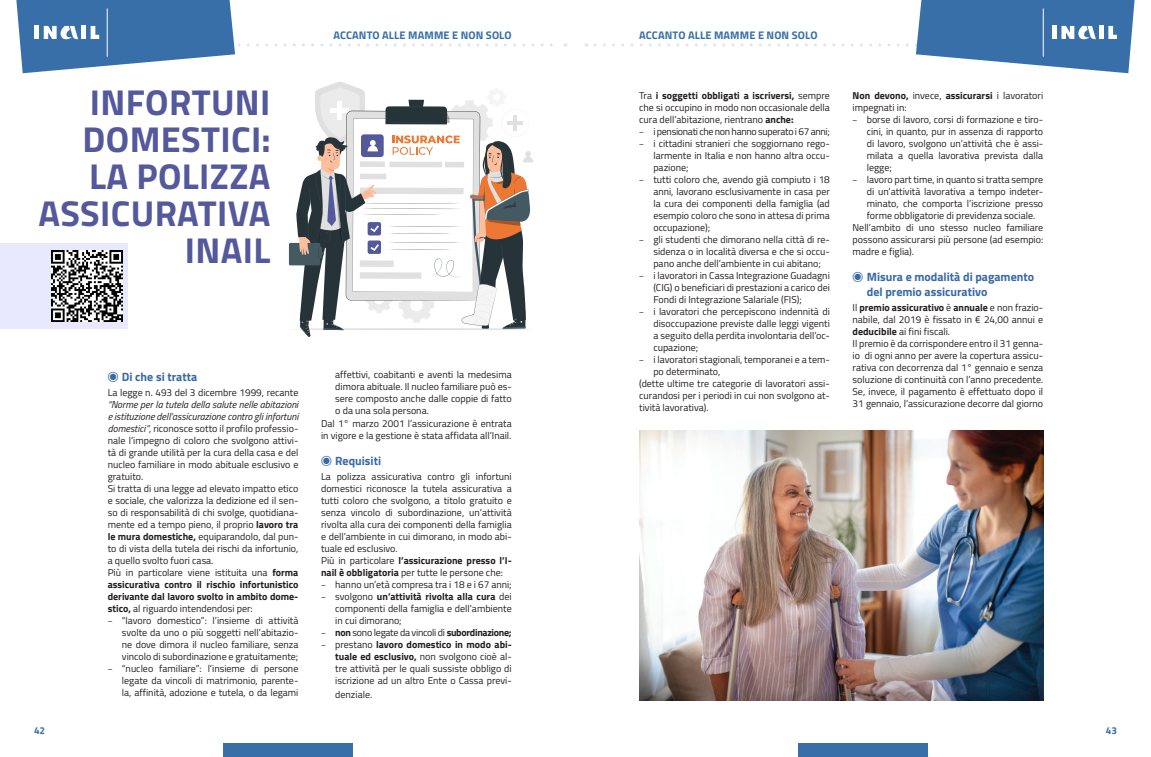
<style>
.page{position:relative;width:1151px;height:757px;background:#fff}
.page>*{position:absolute;margin:0;border:0;box-sizing:border-box;transform-origin:0 0}
.t1{font:700 36px/37px "Titillium Web";letter-spacing:.01em;color:#54599c;text-align:right}
.t2{font:700 12px/14.4px "Titillium Web";color:#3a69a5}
.t3{font:700 11px "Titillium Web";letter-spacing:.01em;color:#386fa8}
.t4{font:10px/12px "Titillium Web";color:#231f20;text-align:justify}
.t5{font:10px "Titillium Web";letter-spacing:-.03em;color:#231f20}
.t6{font:700 10px "Titillium Web";color:#386fa8}
.s1{font-family:"Source Sans Pro";font-weight:400}
.s2{font-style:italic}
.s3{font-weight:700}
.s4{font-family:"Source Sans Pro"}
</style>
<div class="page">
<div style="left:798px;top:743px;width:130px;height:14px;background:#386fa8"></div>
<div style="left:223px;top:743px;width:129px;height:14px;background:#386fa8"></div>
<svg style="left:16px;top:0;width:550px;height:73px"></svg>
<svg style="left:595px;top:0;width:540px;height:73px"></svg>
<div style="left:0;top:243px;width:128px;height:85px;background:#e8e9fe"></div>
<svg style="left:288px;top:81px;width:245px;height:256px"></svg>
<img style="left:639px;top:431px;width:404px;height:269px">
<img style="left:52px;top:251px;width:70px;height:70px">
<h1 class="t1" style="left:39px;top:82px;width:234px">INFORTUNI<br>DOMESTICI:<br>LA POLIZZA<br>ASSICURATIVA<br>INAIL</h1>
<p class="t2" style="left:108px;top:369px;width:91px"><span class="s1">◉</span> Di che si tratta</p>
<p class="t4" style="left:108px;top:386px;width:192px">La legge n. 493 del 3 dicembre 1999, recante</p>
<p class="t4" style="left:108px;top:398px;width:192px;text-align:left"><span class="s2">“Norme per la tutela della salute nelle abitazioni e istituzione dell’assicurazione contro gli infortuni domestici”</span>, riconosce sotto il profilo professio&shy;nale l’impegno di coloro che svolgono attivi&shy;tà di grande utilità per la cura della casa e del nucleo familiare in modo abituale esclusivo e gratuito.<br>Si tratta di una legge ad elevato impatto etico e sociale, che valorizza la dedizione ed il sen&shy;so di responsabilità di chi svolge, quotidiana&shy;mente ed a tempo pieno, il proprio <span class="s3">lavoro tra le mura domestiche,</span> equiparandolo, dal pun&shy;to di vista della tutela dei rischi da infortunio, a quello svolto fuori casa.<br>Più in particolare viene istituita una <span class="s3">forma assicurativa contro il rischio infortunistico derivante dal lavoro svolto in ambito dome&shy;stico,</span> al riguardo intendendosi per:</p>
<p class="t4" style="left:122px;top:614px;width:178px;text-indent:-14px"><span class="s4">–</span> “lavoro domestico”: l’insieme di attività svolte da uno o più soggetti nell’abitazio&shy;ne dove dimora il nucleo familiare, senza vincolo di subordinazione e gratuitamente;</p>
<p class="t4" style="left:122px;top:662px;width:178px;text-indent:-14px"><span class="s4">–</span> “nucleo familiare”: l’insieme di persone legate da vincoli di matrimonio, parente&shy;la, affinità, adozione e tutela, o da legami</p>
<p class="t3" style="left:333px;top:27px;width:180px">ACCANTO ALLE MAMME E NON SOLO</p>
<p class="t3" style="left:639px;top:27px;width:180px">ACCANTO ALLE MAMME E NON SOLO</p>
<p class="t4" style="left:335px;top:368px;width:178px">affettivi, coabitanti e aventi la medesima</p>
<p class="t4" style="left:335px;top:380px;width:178px">dimora abituale. Il nucleo familiare può es-</p>
<p class="t4" style="left:335px;top:392px;width:178px">sere composto anche dalle coppie di fatto</p>
<p class="t4" style="left:335px;top:404px;width:95px">o da una sola persona.</p>
<p class="t4" style="left:321px;top:416px;width:192px">Dal 1° marzo 2001 l’assicurazione è entrata</p>
<p class="t4" style="left:321px;top:428px;width:192px">in vigore e la gestione è stata affidata all’Inail.</p>
<p class="t2" style="left:321px;top:453px;width:62px"><span class="s1">◉</span> Requisiti</p>
<p class="t4" style="left:321px;top:470px;width:192px;text-align:left">La polizza assicurativa contro gli infortuni domestici riconosce la tutela assicurativa a tutti coloro che svolgono, a titolo gratuito e senza vincolo di subordinazione, un’attività rivolta alla cura dei componenti della famiglia e dell’ambiente in cui dimorano, in modo abi&shy;tuale ed esclusivo.<br>Più in particolare <span class="s3">l’assicurazione presso l’I&shy;nail è obbligatoria</span> per tutte le persone che:</p>
<p class="t4" style="left:321px;top:578px;width:192px"><span class="s4">–</span> hanno un’età compresa tra i 18 e i 67 anni;</p>
<p class="t4" style="left:335px;top:590px;width:178px;text-indent:-14px"><span class="s4">–</span> svolgono <span class="s3">un’attività rivolta alla cura</span> dei componenti della famiglia e dell’ambiente in cui dimorano;</p>
<p class="t5" style="left:321px;top:625px;width:192px"><span class="s4">–</span> <span class="s3">non</span> sono legate da vincoli di <span class="s3">subordinazione;</span></p>
<p class="t4" style="left:335px;top:638px;width:178px;text-indent:-14px"><span class="s4">–</span> prestano <span class="s3">lavoro domestico in modo abi&shy;tuale ed esclusivo,</span> non svolgono cioè al&shy;tre attività per le quali sussiste obbligo di iscrizione ad un altro Ente o Cassa previ-</p>
<p class="t4" style="left:335px;top:688px;width:38px">denziale.</p>
<p class="t4" style="left:639px;top:89px;width:192px">Tra <span class="s3">i soggetti obbligati a iscriversi,</span> sempre che si occupino in modo non occasionale della cura dell’abitazione, rientrano <span class="s3">anche:</span></p>
<p class="t5" style="left:639px;top:124px;width:192px"><span class="s4">–</span> i pensionati che non hanno superato i 67 anni;</p>
<p class="t4" style="left:653px;top:137px;width:178px;text-indent:-14px"><span class="s4">–</span> i cittadini stranieri che soggiornano rego&shy;larmente in Italia e non hanno altra occu&shy;pazione;</p>
<p class="t4" style="left:653px;top:173px;width:178px;text-indent:-14px"><span class="s4">–</span> tutti coloro che, avendo già compiuto i 18 anni, lavorano esclusivamente in casa per la cura dei componenti della famiglia (ad esempio coloro che sono in attesa di prima occupazione);</p>
<p class="t4" style="left:653px;top:233px;width:178px;text-indent:-14px"><span class="s4">–</span> gli studenti che dimorano nella città di re&shy;sidenza o in località diversa e che si occu&shy;pano anche dell’ambiente in cui abitano;</p>
<p class="t4" style="left:653px;top:269px;width:178px;text-indent:-14px"><span class="s4">–</span> i lavoratori in Cassa Integrazione Guadagni (CIG) o beneficiari di prestazioni a carico dei Fondi di Integrazione Salariale (FIS);</p>
<p class="t4" style="left:653px;top:305px;width:178px;text-indent:-14px"><span class="s4">–</span> i lavoratori che percepiscono indennità di disoccupazione previste dalle leggi vigenti a seguito della perdita involontaria dell’oc&shy;cupazione;</p>
<p class="t4" style="left:639px;top:353px;width:192px"><span class="s4">–</span> i lavoratori stagionali, temporanei e a tem-</p>
<p class="t4" style="left:653px;top:365px;width:69px">po determinato,</p>
<p class="t4" style="left:639px;top:377px;width:192px">(dette ultime tre categorie di lavoratori assi-</p>
<p class="t4" style="left:639px;top:389px;width:192px">curandosi per i periodi in cui non svolgono at-</p>
<p class="t4" style="left:639px;top:401px;width:71px">tività lavorativa).</p>
<p class="t4" style="left:852px;top:89px;width:192px"><span class="s3">Non devono,</span> invece, <span class="s3">assicurarsi</span> i lavoratori impegnati in:</p>
<p class="t4" style="left:867px;top:113px;width:178px;text-indent:-14px"><span class="s4">–</span> borse di lavoro, corsi di formazione e tiro&shy;cini, in quanto, pur in assenza di rapporto di lavoro, svolgono un’attività che è assi&shy;milata a quella lavorativa prevista dalla legge;</p>
<p class="t4" style="left:852px;top:173px;width:192px"><span class="s4">–</span> lavoro part time, in quanto si tratta sempre</p>
<p class="t4" style="left:867px;top:185px;width:178px">di un’attività lavorativa a tempo indeter-</p>
<p class="t4" style="left:867px;top:197px;width:178px">minato, che comporta l’iscrizione presso</p>
<p class="t4" style="left:867px;top:209px;width:170px">forme obbligatorie di previdenza sociale.</p>
<p class="t4" style="left:852px;top:221px;width:192px">Nell’ambito di uno stesso nucleo familiare</p>
<p class="t4" style="left:852px;top:233px;width:192px">possono assicurarsi più persone (ad esempio:</p>
<p class="t4" style="left:852px;top:245px;width:63px">madre e figlia).</p>
<p class="t2" style="left:867px;top:269px;width:169px;text-indent:-14px"><span class="s1">◉</span> Misura e modalità di pagamento del premio assicurativo</p>
<p class="t4" style="left:852px;top:301px;width:192px;text-align:left">Il <span class="s3">premio assicurativo</span> è <span class="s3">annuale</span> e non frazio&shy;nabile, dal 2019 è fissato in € 24,00 annui e <span class="s3">deducibile</span> ai fini fiscali.<br>Il premio è da corrispondere entro il 31 genna&shy;io di ogni anno per avere la copertura assicu&shy;rativa con decorrenza dal 1° gennaio e senza soluzione di continuità con l’anno precedente.<br>Se, invece, il pagamento è effettuato dopo il 31 gennaio, l’assicurazione decorre dal giorno</p>
<p class="t6" style="left:34px;top:723px;width:13px">42</p>
<p class="t6" style="left:1106px;top:723px;width:13px">43</p>
</div>
